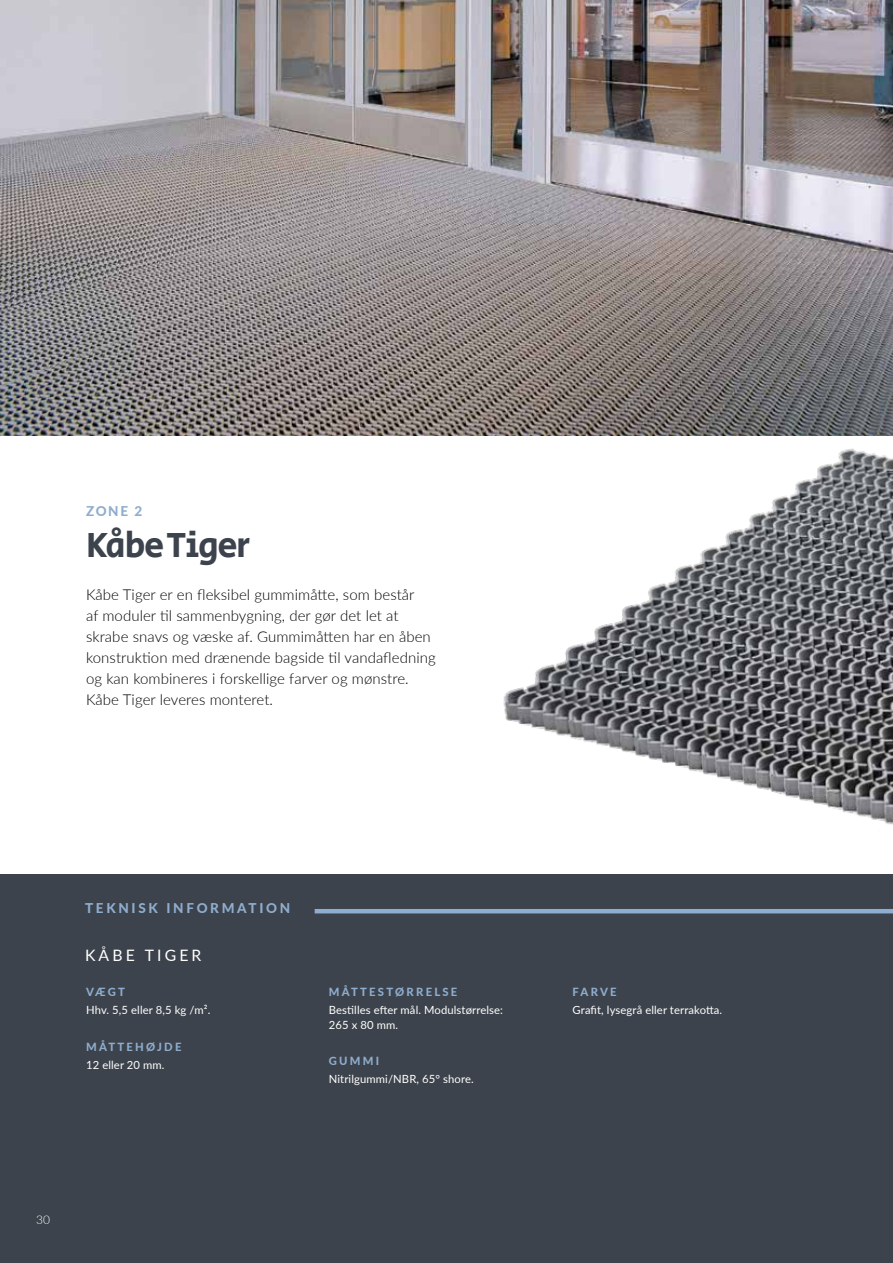
<style>
.page{position:relative;width:893px;height:1263px;background:#fff}
.page>*{position:absolute;margin:0;border:0;box-sizing:border-box;transform-origin:0 0}
.t1{font:36px "Secular One";letter-spacing:-.04em;color:#3d434c}
.t2{font:15.75px "Lato";letter-spacing:.2em;color:#fff}
.t3{font:300 15px/21px "Lato";letter-spacing:.005em;color:#000}
.t4{font:800 13.5px "Lato";letter-spacing:.2em;color:#8fadce}
.t5{font:300 12px "Lato";color:#fff}
.t6{font:11.25px/14.2px "Lato";letter-spacing:.01em;color:#fff}
.t7{font:800 11.25px "Lato";letter-spacing:.2em;color:#8fadce}
</style>
<div class="page">
<img style="left:503px;top:448px;width:390px;height:377px">
<img style="left:0;top:0;width:893px;height:436px">
<div style="left:0;top:874px;width:893px;height:389px;background:#3d434c"></div>
<hr style="left:315px;top:909px;width:578px;height:4px;background:#8fadce">
<p class="t4" style="left:86px;top:501px;width:58px">ZONE 2</p>
<h1 class="t1" style="left:86px;top:520px;width:166px">Kåbe Tiger</h1>
<p class="t3" style="left:86px;top:583px;width:351px">Kåbe Tiger er en fleksibel gummimåtte, som består<br>af moduler til sammenbygning, der gør det let at skrabe snavs og væske af. Gummimåtten har en åben konstruktion med drænende bagside til vandafledning og kan kombineres i forskellige farver og mønstre.<br>Kåbe Tiger leveres monteret.</p>
<p class="t4" style="left:85px;top:898px;width:207px">TEKNISK INFORMATION</p>
<p class="t2" style="left:85px;top:944px;width:118px">KÅBE TIGER</p>
<p class="t7" style="left:86px;top:983px;width:40px">VÆGT</p>
<p class="t6" style="left:86px;top:1003px;width:126px">Hhv. 5,5 eller 8,5 kg /m².</p>
<p class="t7" style="left:86px;top:1038px;width:97px">MÅTTEHØJDE</p>
<p class="t6" style="left:86px;top:1057px;width:80px">12 eller 20 mm.</p>
<p class="t7" style="left:329px;top:983px;width:130px">MÅTTESTØRRELSE</p>
<p class="t6" style="left:329px;top:1003px;width:176px">Bestilles efter mål. Modulstørrelse:<br>265 x 80 mm.</p>
<p class="t7" style="left:329px;top:1052px;width:52px">GUMMI</p>
<p class="t6" style="left:329px;top:1072px;width:146px">Nitrilgummi/NBR, 65° shore.</p>
<p class="t5" style="left:36px;top:1211px;width:15px">30</p>
<p class="t7" style="left:573px;top:983px;width:45px">FARVE</p>
<p class="t6" style="left:573px;top:1003px;width:151px">Grafit, lysegrå eller terrakotta.</p>
</div>
